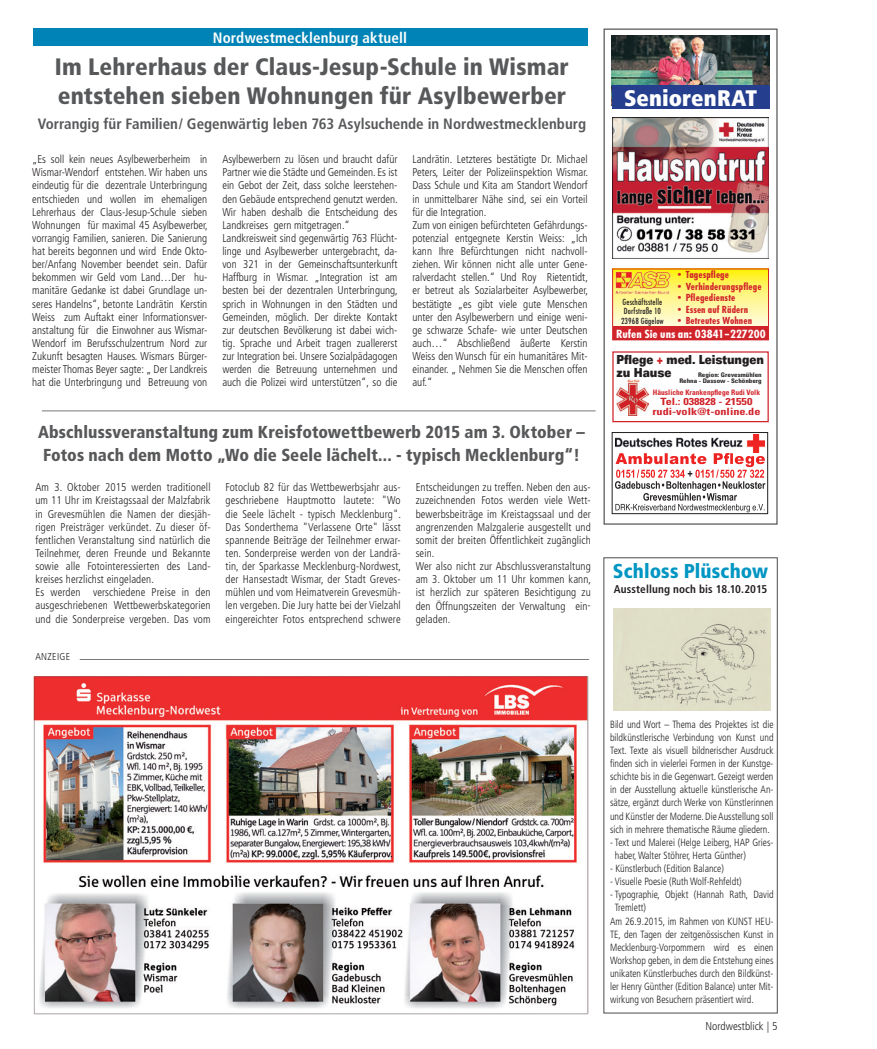
<style>
.page{position:relative;width:877px;height:1049px;background:#fff}
.page>*{position:absolute;margin:0;border:0;box-sizing:border-box;transform-origin:0 0}
.t1{font:900 condensed 23.75px/28.8px "Frutiger";letter-spacing:.005em;color:#57585a}
.t2{font:900 condensed 22.5px "Frutiger";letter-spacing:.005em;color:#fff}
.t3{font:900 condensed 20px "Frutiger";letter-spacing:.005em;color:#0096c3}
.t4{font:900 condensed 17.38px/22.5px "Frutiger";letter-spacing:.005em;color:#57585a}
.t5{font:700 condensed 15px "Frutiger";color:#57585a}
.t6{font:700 condensed 15px "Frutiger";letter-spacing:.01em;color:#fff}
.t7{font:900 expanded 12.5px/12.5px "Univers";color:#231f20;scale:.66 1}
.t8{font:700 12.38px "Function Cond";color:#fff;scale:1.11 1}
.t9{font:300 condensed 11.25px/13.1px "Frutiger";color:#231f20}
.t10{font:700 condensed 11.25px "Frutiger";letter-spacing:.01em;color:#231f20}
.t11{font:700 10.75px "Function Cond";letter-spacing:.01em;color:#d1232a;scale:1.04 1}
.t12{font:300 condensed 10.5px/13.1px "Frutiger";color:#231f20;text-align:justify;scale:.94 1}
.t13{font:700 condensed 10px/10px "Univers";color:#d1232a;text-align:center;scale:1.22 1}
.t14{font:300 condensed 10px "Frutiger";letter-spacing:.03em;color:#231f20}
.t15{font:9.25px/9.6px "Function Cond";letter-spacing:.01em;color:#231f20;text-align:center}
.t16{font:700 condensed 7.5px "Univers";color:#d1232a}
.t17{font:700 condensed 6.25px/6.2px "Univers";color:#231f20;text-align:right;scale:1.12 1}
.s1{color:#d1232a}
</style>
<div class="page">
<div style="left:604px;top:29px;width:174px;height:496px;border:1px solid #57585a"></div>
<img style="left:616px;top:379px;width:33px;height:36px">
<div style="left:612px;top:351px;width:157px;height:71px;border:1px solid #d1232a"></div>
<svg style="left:614px;top:271px;width:153px;height:56px;background:#fef28f"></svg>
<img style="left:615px;top:271px;width:56px;height:24px">
<div style="left:613px;top:327px;width:156px;height:13px;background:#d1232a"></div>
<div style="left:612px;top:269px;width:157px;height:71px;border:1px solid #d1232a"></div>
<img style="left:613px;top:117px;width:156px;height:142px">
<div style="left:33px;top:29px;width:555px;height:17px;background:#0083b6"></div>
<img style="left:612px;top:36px;width:157px;height:49px">
<div style="left:612px;top:85px;width:157px;height:23px;background:#253f8e"></div>
<img style="left:616px;top:434px;width:148px;height:18px">
<div style="left:612px;top:432px;width:156px;height:82px;border:1px solid #231f20"></div>
<svg style="left:615px;top:453px;width:150px;height:59px"></svg>
<hr style="left:80px;top:659px;width:509px;height:1px;background:#76787b">
<hr style="left:42px;top:411px;width:554px;height:1px;background:#76787b">
<img style="left:33px;top:677px;width:556px;height:338px">
<div style="left:604px;top:557px;width:174px;height:456px;border:1px solid #4b4c4d"></div>
<img style="left:613px;top:609px;width:157px;height:102px">
<h3 class="t6" style="left:213px;top:29px;width:196px">Nordwestmecklenburg aktuell</h3>
<h1 class="t1" style="left:55px;top:52px;width:515px">Im Lehrerhaus der Claus-Jesup-Schule in Wismar entstehen sieben Wohnungen für Asylbewerber</h1>
<h3 class="t5" style="left:38px;top:114px;width:550px">Vorrangig für Familien/ Gegenwärtig leben 763 Asylsuchende in Nordwestmecklenburg</h3>
<p class="t9" style="left:32px;top:153px;width:177px;text-align:justify">„Es soll kein neues Asylbewerberheim in Wismar-Wendorf entstehen. Wir haben uns eindeutig für die dezentrale Unterbringung entschieden und wollen im ehemaligen Lehrerhaus der Claus-Jesup-Schule sieben Wohnungen für maximal 45 Asylbewerber, vorrangig Familien, sanieren. Die Sanierung hat bereits begonnen und wird Ende Okto&shy;ber/Anfang November beendet sein. Dafür bekommen wir Geld vom Land…Der hu&shy;manitäre Gedanke ist dabei Grundlage un&shy;seres Handelns“, betonte Landrätin Kerstin Weiss zum Auftakt einer Informationsver&shy;anstaltung für die Einwohner aus Wismar-Wendorf im Berufsschulzentrum Nord zur Zukunft besagten Hauses. Wismars Bürger&shy;meister Thomas Beyer sagte: „ Der Landkreis hat die Unterbringung und Betreuung von</p>
<p class="t9" style="left:222px;top:153px;width:177px">Asylbewerbern zu lösen und braucht dafür Partner wie die Städte und Gemeinden. Es ist ein Gebot der Zeit, dass solche leerstehen&shy;den Gebäude entsprechend genutzt werden.<br>Wir haben deshalb die Entscheidung des Landkreises gern mitgetragen.“ Landkreisweit sind gegenwärtig 763 Flücht&shy;linge und Asylbewerber untergebracht, da&shy;von 321 in der Gemeinschaftsunterkunft Haffburg in Wismar. „Integration ist am besten bei der dezentralen Unterbringung, sprich in Wohnungen in den Städten und Gemeinden, möglich. Der direkte Kontakt zur deutschen Bevölkerung ist dabei wich&shy;tig. Sprache und Arbeit tragen zuallererst zur Integration bei. Unsere Sozialpädagogen werden die Betreuung unternehmen und auch die Polizei wird unterstützen“, so die</p>
<p class="t9" style="left:412px;top:153px;width:177px">Landrätin. Letzteres bestätigte Dr. Michael Peters, Leiter der Polizeiinspektion Wismar.<br>Dass Schule und Kita am Standort Wendorf in unmittelbarer Nähe sind, sei ein Vorteil für die Integration.<br>Zum von einigen befürchteten Gefährdungs&shy;potenzial entgegnete Kerstin Weiss: „Ich kann Ihre Befürchtungen nicht nachvoll&shy;ziehen. Wir können nicht alle unter Gene&shy;ralverdacht stellen.“ Und Roy Rietentidt, er betreut als Sozialarbeiter Asylbewerber, bestätigte „es gibt viele gute Menschen unter den Asylbewerbern und einige weni&shy;ge schwarze Schafe- wie unter Deutschen auch…“ Abschließend äußerte Kerstin Weiss den Wunsch für ein humanitäres Mit&shy;einander. „ Nehmen Sie die Menschen offen auf.“</p>
<h3 class="t4" style="left:38px;top:421px;width:548px">Abschlussveranstaltung zum Kreisfotowettbewerb 2015 am 3. Oktober –<br>Fotos nach dem Motto „Wo die Seele lächelt... - typisch Mecklenburg“!</h3>
<p class="t9" style="left:35px;top:481px;width:177px">Am 3. Oktober 2015 werden traditionell um 11 Uhr im Kreistagssaal der Malzfabrik in Grevesmühlen die Namen der diesjäh&shy;rigen Preisträger verkündet. Zu dieser öf&shy;fentlichen Veranstaltung sind natürlich die Teilnehmer, deren Freunde und Bekannte sowie alle Fotointeressierten des Land&shy;kreises herzlichst eingeladen.<br>Es werden verschiedene Preise in den ausgeschriebenen Wettbewerbskategorien und die Sonderpreise vergeben. Das vom</p>
<p class="t9" style="left:226px;top:481px;width:177px;text-align:justify">Fotoclub 82 für das Wettbewerbsjahr aus&shy;geschriebene Hauptmotto lautete: "Wo die Seele lächelt - typisch Mecklenburg".<br>Das Sonderthema "Verlassene Orte" lässt spannende Beiträge der Teilnehmer erwar&shy;ten. Sonderpreise werden von der Landrä&shy;tin, der Sparkasse Mecklenburg-Nordwest, der Hansestadt Wismar, der Stadt Greves&shy;mühlen und vom Heimatverein Grevesmüh&shy;len vergeben. Die Jury hatte bei der Vielzahl eingereichter Fotos entsprechend schwere</p>
<p class="t9" style="left:416px;top:481px;width:177px">Entscheidungen zu treffen. Neben den aus&shy;zuzeichnenden Fotos werden viele Wett&shy;bewerbsbeiträge im Kreistagssaal und der angrenzenden Malzgalerie ausgestellt und somit der breiten Öffentlichkeit zugänglich sein.<br>Wer also nicht zur Abschlussveranstaltung am 3. Oktober um 11 Uhr kommen kann, ist herzlich zur späteren Besichtigung zu den Öffnungszeiten der Verwaltung ein&shy;geladen.</p>
<p class="t14" style="left:35px;top:651px;width:36px">ANZEIGE</p>
<h2 class="t2" style="left:624px;top:84px;width:134px">SeniorenRAT</h2>
<p class="t11" style="left:676px;top:268px;width:53px">• Tagespflege</p>
<p class="t11" style="left:676px;top:280px;width:84px">• Verhinderungspflege</p>
<p class="t11" style="left:676px;top:291px;width:58px">• Pflegedienste</p>
<p class="t11" style="left:676px;top:303px;width:71px">• Essen auf Rädern</p>
<p class="t11" style="left:676px;top:314px;width:75px">• Betreutes Wohnen</p>
<p class="t15" style="left:621px;top:297px;width:44px">Geschäftsstelle<br>Dorfstraße 10<br>23968 Gägelow</p>
<p class="t8" style="left:616px;top:327px;width:136px">Rufen Sie uns an: 03841–227200</p>
<p class="t7" style="left:616px;top:353px;width:225px">Pflege <span class="s1">+</span> med. Leistungen zu Hause</p>
<p class="t17" style="left:679px;top:371px;width:75px">Region: Grevesmühlen<br>Rehna - Dassow - Schönberg</p>
<p class="t16" style="left:653px;top:388px;width:109px">Häusliche Krankenpflege Rudi Volk</p>
<p class="t13" style="left:653px;top:396px;width:90px">Tel.: 038828 - 21550 rudi-volk@t-online.de</p>
<h3 class="t3" style="left:613px;top:559px;width:157px">Schloss Plüschow</h3>
<p class="t10" style="left:614px;top:583px;width:155px">Ausstellung noch bis 18.10.2015</p>
<p class="t12" style="left:610px;top:717px;width:175px">Bild und Wort – Thema des Projektes ist die bildkünstlerische Verbindung von Kunst und Text. Texte als visuell bildnerischer Ausdruck finden sich in vielerlei Formen in der Kunstge&shy;schichte bis in die Gegenwart. Gezeigt werden in der Ausstellung aktuelle künstlerische An&shy;sätze, ergänzt durch Werke von Künstlerinnen und Künstler der Moderne. Die Ausstellung soll sich in mehrere thematische Räume gliedern.</p>
<p class="t12" style="left:615px;top:836px;width:170px;text-indent:-5px">- Text und Malerei (Helge Leiberg, HAP Gries&shy;haber, Walter Stöhrer, Herta Günther)</p>
<p class="t12" style="left:610px;top:862px;width:123px">- Künstlerbuch (Edition Balance)</p>
<p class="t12" style="left:610px;top:875px;width:142px">- Visuelle Poesie (Ruth Wolf-Rehfeldt)</p>
<p class="t12" style="left:610px;top:888px;width:175px">- Typographie, Objekt (Hannah Rath, David</p>
<p class="t12" style="left:615px;top:901px;width:35px">Tremlett)</p>
<p class="t12" style="left:610px;top:914px;width:175px">Am 26.9.2015, im Rahmen von KUNST HEU-</p>
<p class="t12" style="left:610px;top:927px;width:175px">TE, den Tagen der zeitgenössischen Kunst in</p>
<p class="t12" style="left:610px;top:941px;width:175px">Mecklenburg-Vorpommern wird es einen</p>
<p class="t12" style="left:610px;top:954px;width:175px">Workshop geben, in dem die Entstehung eines</p>
<p class="t12" style="left:610px;top:967px;width:175px">unikaten Künstlerbuches durch den Bildkünst-</p>
<p class="t12" style="left:610px;top:980px;width:175px">ler Henry Günther (Edition Balance) unter Mit-</p>
<p class="t12" style="left:610px;top:993px;width:154px">wirkung von Besuchern präsentiert wird.</p>
<p class="t9" style="left:706px;top:1019px;width:73px">Nordwestblick | 5</p>
</div>
